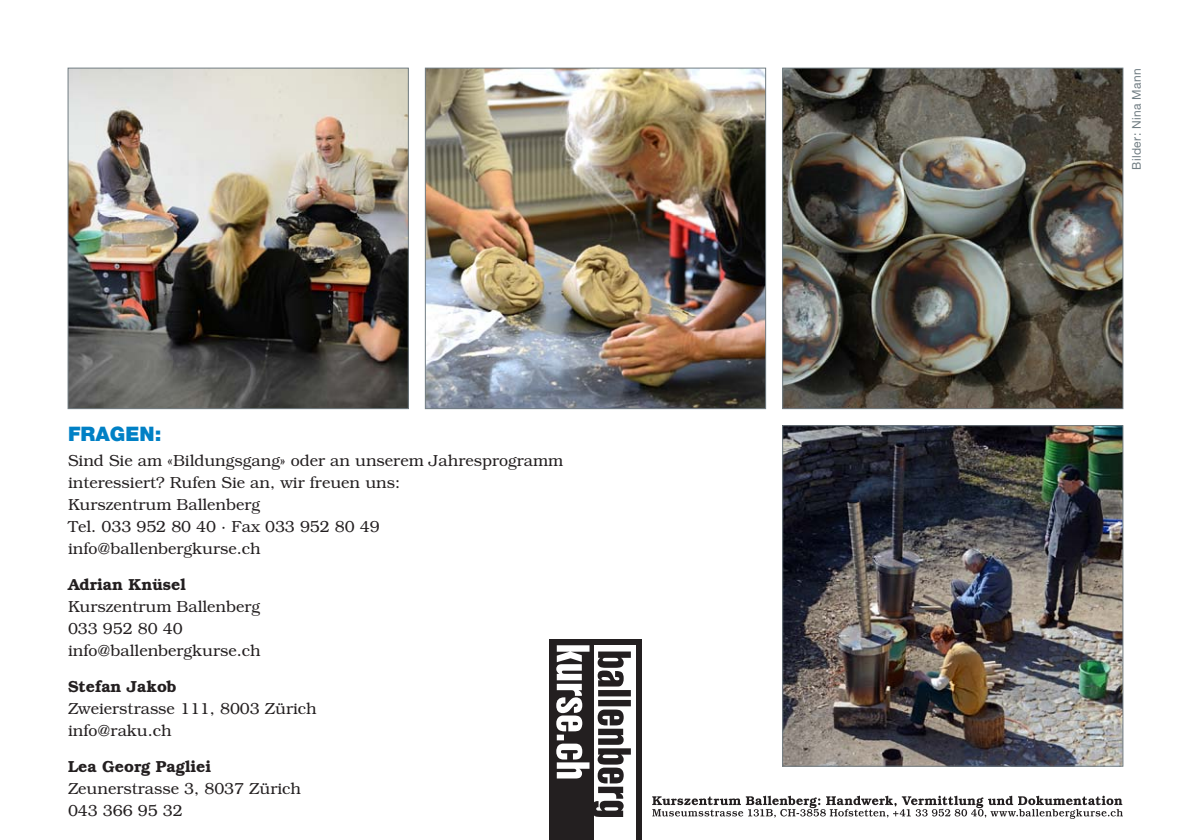
<style>
.page{position:relative;width:1191px;height:840px;background:#fff}
.page>*{position:absolute;margin:0;border:0;box-sizing:border-box;transform-origin:0 0}
.titel_01{font:900 20px "Helvetica Neue";color:#0080c5}
.text{font:300 16px/22px "Bookman";color:#231f20}
.text-2{font:600 16px "Bookman";color:#231f20}
.halbe_lz{font:12px "Helvetica Neue";letter-spacing:.035em;color:#717d83}
</style>
<div class="page">
<img style="left:70px;top:70px;width:336px;height:336px">
<div style="left:68px;top:68px;width:340px;height:340px;border:1px solid #717d83"></div>
<img style="left:427px;top:70px;width:337px;height:336px">
<div style="left:425px;top:68px;width:341px;height:340px;border:1px solid #717d83"></div>
<img style="left:784px;top:70px;width:337px;height:336px">
<div style="left:782px;top:68px;width:341px;height:340px;border:1px solid #717d83"></div>
<img style="left:784px;top:427px;width:337px;height:337px">
<div style="left:782px;top:425px;width:341px;height:341px;border:1px solid #717d83"></div>
<div style="left:549px;top:638px;width:93px;height:201px;background:#231f20"></div>
<div style="left:594px;top:645px;width:41px;height:194px;background:#fff"></div>
<svg style="left:556px;top:645px;width:75px;height:171px"></svg>
<svg style="left:652px;top:795px;width:471px;height:23px"></svg>
<p class="titel_01" style="left:68px;top:421px;width:95px">FRAGEN:</p>
<p class="text" style="left:68px;top:449px;width:497px">Sind Sie am «Bildungsgang» oder an unserem Jahresprogramm interessiert? Rufen Sie an, wir freuen uns:</p>
<p class="text" style="left:68px;top:493px;width:193px">Kurszentrum Ballenberg</p>
<p class="text" style="left:68px;top:515px;width:313px">Tel. 033 952 80 40 · Fax 033 952 80 49</p>
<p class="text" style="left:68px;top:537px;width:194px">info@ballenbergkurse.ch</p>
<p class="text-2" style="left:68px;top:574px;width:119px">Adrian Knüsel</p>
<p class="text" style="left:68px;top:595px;width:193px">Kurszentrum Ballenberg</p>
<p class="text" style="left:68px;top:617px;width:116px">033 952 80 40</p>
<p class="text" style="left:68px;top:639px;width:194px">info@ballenbergkurse.ch</p>
<p class="text-2" style="left:68px;top:676px;width:110px">Stefan Jakob</p>
<p class="text" style="left:68px;top:697px;width:250px">Zweierstrasse 111, 8003 Zürich</p>
<p class="text" style="left:68px;top:719px;width:105px">info@raku.ch</p>
<p class="text-2" style="left:68px;top:756px;width:145px">Lea Georg Pagliei</p>
<p class="text" style="left:68px;top:777px;width:234px">Zeunerstrasse 3, 8037 Zürich</p>
<p class="text" style="left:68px;top:799px;width:116px">043 366 95 32</p>
<p class="halbe_lz" style="left:1129px;top:170px;width:103px;rotate:-90deg">Bilder: Nina Mann</p>
</div>
